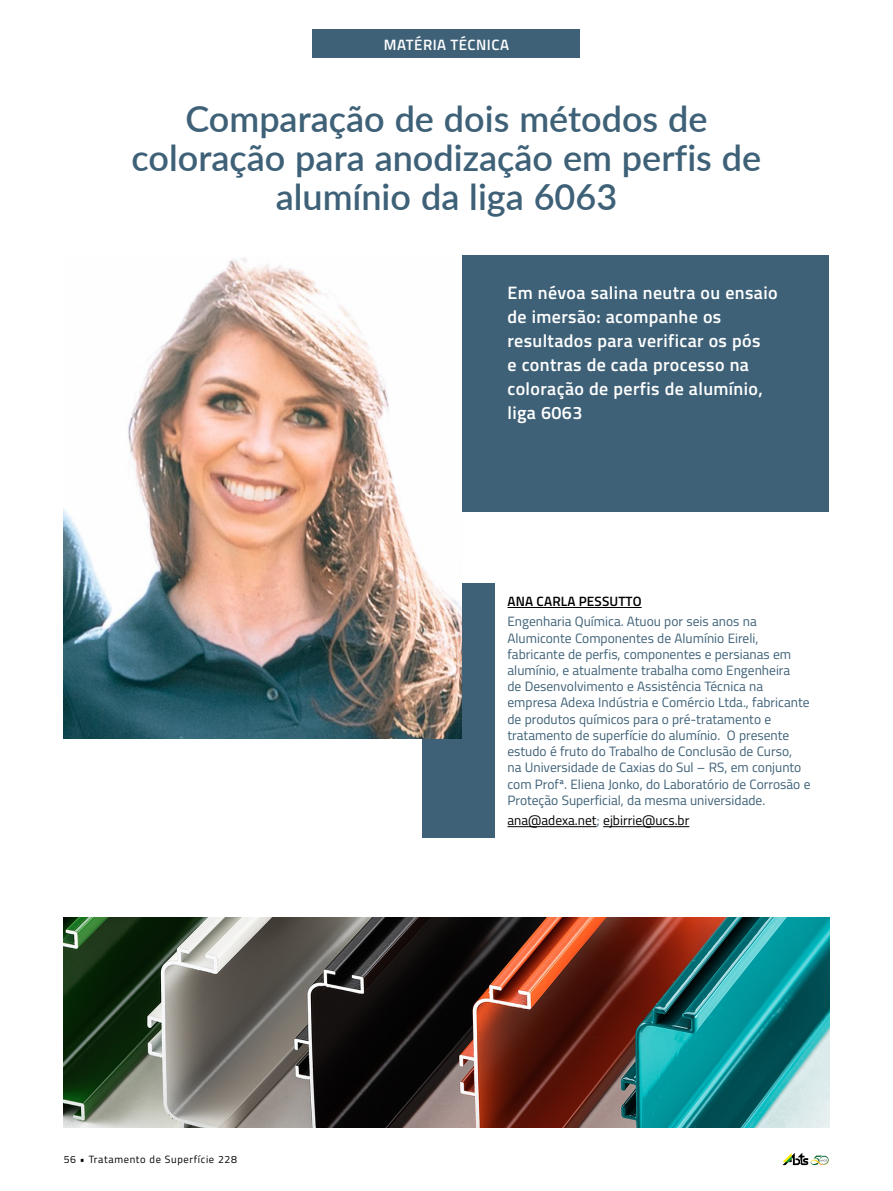
<style>
.page{position:relative;width:893px;height:1191px;background:#fff}
.page>*{position:absolute;margin:0;border:0;box-sizing:border-box;transform-origin:0 0}
.t1{font:600 36px/39px "Lato";color:#3e6178;text-align:center}
.t2{font:600 18px/24px "Titillium";letter-spacing:.02em;color:#fff}
.t3{font:600 15px "Titillium";letter-spacing:.03em;color:#fff}
.t4{font:13.5px/16.2px "Titillium";color:#3e6178}
.t5{font:13.5px "Titillium";color:#000}
.t6{font:600 13.5px "Titillium";letter-spacing:.01em;color:#000}
.t7{font:10.5px "Titillium";letter-spacing:.06em;color:#000}
.s1{color:#3e6178}
</style>
<div class="page">
<div style="left:313px;top:30px;width:267px;height:28px;background:#3e6178"></div>
<div style="left:422px;top:583px;width:73px;height:255px;background:#3e6178"></div>
<div style="left:415px;top:255px;width:414px;height:256px;background:#3e6178"></div>
<img style="left:64px;top:256px;width:397px;height:482px">
<hr style="left:507px;top:607px;width:135px;height:1px;background:#000">
<hr style="left:507px;top:826px;width:90px;height:1px;background:#000">
<hr style="left:603px;top:826px;width:86px;height:1px;background:#000">
<svg style="left:782px;top:1152px;width:47px;height:13px"></svg>
<img style="left:64px;top:917px;width:765px;height:210px">
<p class="t3" style="left:384px;top:33px;width:127px">MATÉRIA TÉCNICA</p>
<h1 class="t1" style="left:132px;top:98px;width:631px">Comparação de dois métodos de coloração para anodização em perfis de alumínio da liga 6063</h1>
<h2 class="t2" style="left:507px;top:279px;width:272px">Em névoa salina neutra ou ensaio de imersão: acompanhe os resultados para verificar os pós<br>e contras de cada processo na coloração de perfis de alumínio, liga 6063</h2>
<p class="t7" style="left:64px;top:1151px;width:175px">56 • Tratamento de Superfície 228</p>
<p class="t6" style="left:507px;top:591px;width:136px">ANA CARLA PESSUTTO</p>
<p class="t4" style="left:507px;top:613px;width:305px">Engenharia Química. Atuou por seis anos na Alumiconte Componentes de Alumínio Eireli, fabricante de perfis, componentes e persianas em alumínio, e atualmente trabalha como Engenheira<br>de Desenvolvimento e Assistência Técnica na empresa Adexa Indústria e Comércio Ltda., fabricante de produtos químicos para o pré-tratamento e tratamento de superfície do alumínio. O presente estudo é fruto do Trabalho de Conclusão de Curso,<br>na Universidade de Caxias do Sul – RS, em conjunto com Profª. Eliena Jonko, do Laboratório de Corrosão e Proteção Superficial, da mesma universidade.</p>
<p class="t5" style="left:507px;top:810px;width:183px">ana@adexa.net<span class="s1">;</span> ejbirrie@ucs.br</p>
</div>
